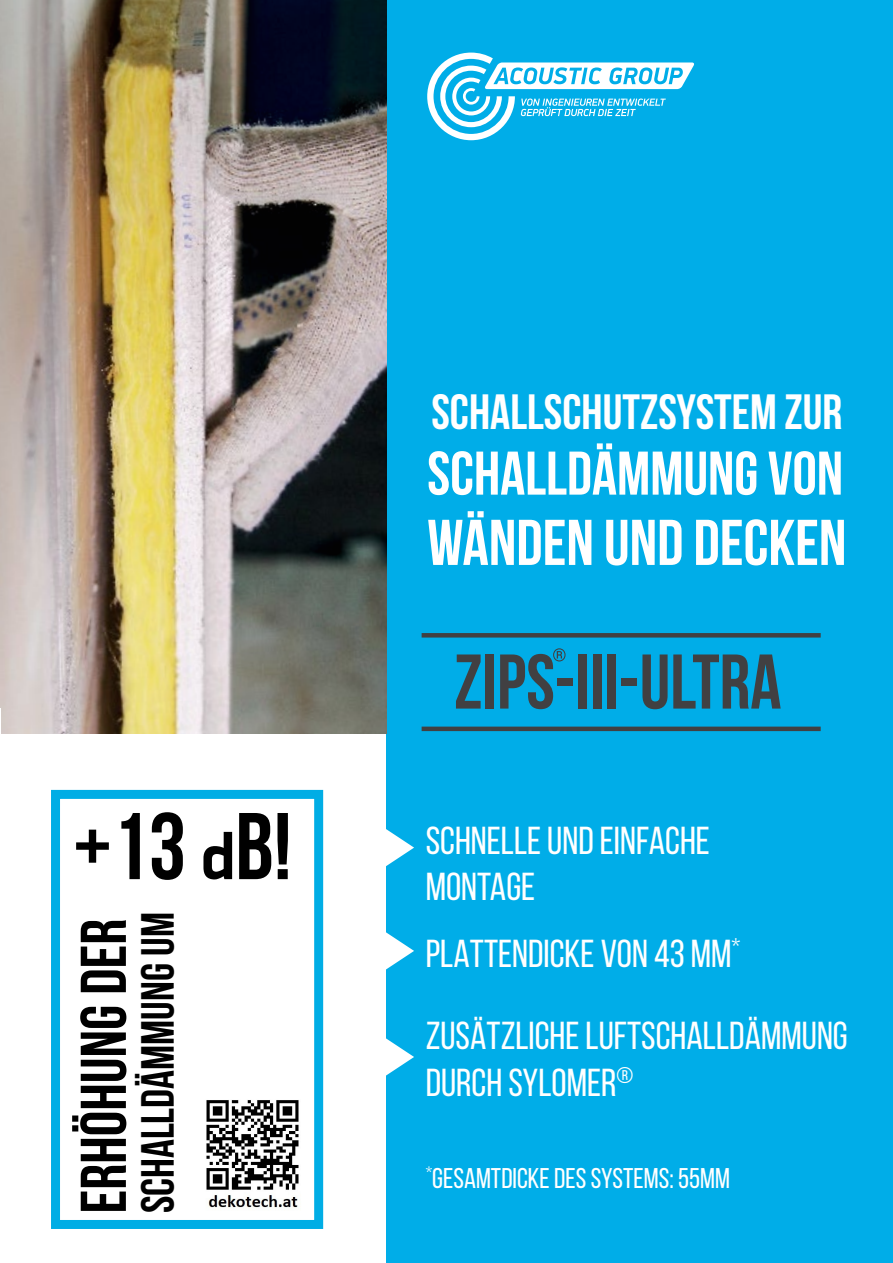
<style>
.page{position:relative;width:893px;height:1263px;background:#fff}
.page>*{position:absolute;margin:0;border:0;box-sizing:border-box;transform-origin:0 0}
.t1{font:700 94.5px "Bebas Neue";color:#000}
.t2{font:700 77.25px "Bebas Neue";color:#414042}
.t3{font:700 64.5px "Bebas Neue";color:#fff}
.t4{font:700 64.5px "Bebas Neue";color:#000}
.t5{font:700 61.5px "Bebas Neue";color:#fff}
.t6{font:700 49.5px "Bebas Neue";color:#fff}
.t7{font:700 46.5px "Bebas Neue";color:#000}
.t8{font:39px/46.8px "Bebas Neue";color:#fff}
.t9{font:28.5px "Bebas Neue";color:#fff}
.s1{font-family:"PF Din Display Pro";font-size:66px}
.s2{font-style:inherit}
</style>
<div class="page">
<div style="left:387px;top:0;width:506px;height:1263px;background:#00ade8"></div>
<img style="left:0;top:0;width:387px;height:733px">
<svg style="left:386px;top:808px;width:28px;height:79px"></svg>
<svg style="left:386px;top:911px;width:28px;height:79px"></svg>
<svg style="left:386px;top:1017px;width:28px;height:79px"></svg>
<div style="left:51px;top:790px;width:272px;height:439px;background:#fff;border:9px solid #00ade5"></div>
<hr style="left:422px;top:727px;width:399px;height:4px;background:#414042">
<hr style="left:422px;top:633px;width:399px;height:4px;background:#414042">
<svg style="left:553px;top:648px;width:13px;height:13px"></svg>
<img style="left:206px;top:1100px;width:93px;height:108px">
<svg style="left:427px;top:53px;width:267px;height:87px"></svg>
<h1 class="t1" style="left:74px;top:795px;width:219px">+13 <span class="s1">d</span><span class="s2">B</span>!</h1>
<h3 class="t4" style="left:68px;top:1213px;width:296px;rotate:-90deg">Erhöhung der</h3>
<p class="t7" style="left:132px;top:1213px;width:303px;rotate:-90deg">Schalldämmung um</p>
<p class="t6" style="left:431px;top:385px;width:412px">SCHALLSCHUTZSYSTEM ZUR</p>
<h3 class="t5" style="left:427px;top:440px;width:417px">SCHALLDÄMMUNG VON</h3>
<h3 class="t3" style="left:427px;top:507px;width:421px">WÄNDEN UND DECKEN</h3>
<h2 class="t2" style="left:454px;top:639px;width:329px">ZIPS-III-ULTRA</h2>
<p class="t8" style="left:426px;top:816px;width:286px">SCHNELLE UND EINFACHE<br>MONTAGE</p>
<p class="t8" style="left:426px;top:930px;width:316px">PLATTENDICKE VON 43 MM<sup>*</sup></p>
<p class="t8" style="left:426px;top:1012px;width:424px">ZUSÄTZLICHE LUFTSCHALLDÄMMUNG<br>DURCH SYLOMER<sup>®</sup></p>
<p class="t9" style="left:426px;top:1162px;width:306px"><sup>*</sup>GESAMTDICKE DES SYSTEMS: 55MM</p>
</div>
